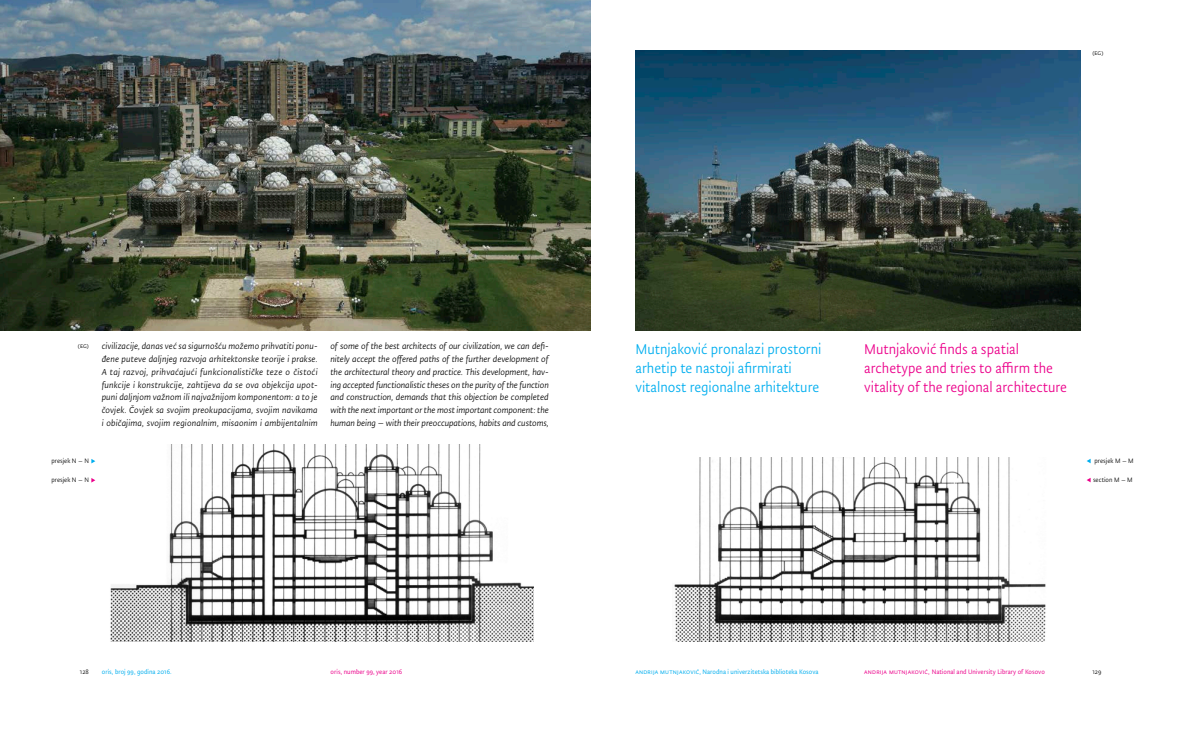
<style>
.page{position:relative;width:1182px;height:737px;background:#fff}
.page>*{position:absolute;margin:0;border:0;box-sizing:border-box;transform-origin:0 0}
.Lead_HR{font:16px/19.1px "Tempera";color:#00aeef}
.Lead_EN{font:16px/19.1px "Tempera";color:#ec008b}
.Body_EN{font:italic 9.8px/12.7px "Tempera";letter-spacing:-.01em;color:#000;text-align:justify}
.Body_HR{font:italic 9.8px/12.7px "Tempera";letter-spacing:.01em;color:#000;text-align:justify}
.t1{font:7.3px "Tempera Bk A";letter-spacing:.005em;color:#00aeef}
.t2{font:7.3px "Tempera Bk A";letter-spacing:.005em;color:#ec008b}
.Potpis_L{font:7.3px "Tempera";letter-spacing:.005em;color:#000}
.Potpis_D{font:7.3px "Tempera";letter-spacing:.005em;color:#000}
</style>
<div class="page">
<img style="left:110px;top:444px;width:423px;height:197px">
<img style="left:674px;top:457px;width:372px;height:184px">
<img style="left:635px;top:51px;width:444px;height:279px">
<img style="left:0;top:0;width:591px;height:330px">
<svg style="left:91px;top:459px;width:4px;height:4px"></svg>
<svg style="left:91px;top:478px;width:4px;height:4px"></svg>
<p class="Potpis_L" style="left:1092px;top:48px;width:12px">(eg)</p>
<p class="Potpis_L" style="left:78px;top:342px;width:12px">(eg)</p>
<p class="Potpis_D" style="left:51px;top:457px;width:39px">presjek N – N</p>
<p class="Potpis_D" style="left:51px;top:476px;width:39px">presjek N – N</p>
<p class="Body_HR" style="left:102px;top:340px;width:218px">civilizacije, danas već sa sigurnošću možemo prihvatiti ponu&shy;đene puteve daljnjeg razvoja arhitektonske teorije i prakse.<br>A taj razvoj, prihvaćajući funkcionalističke teze o čistoći funkcije i konstrukcije, zahtijeva da se ova objekcija upot&shy;puni daljnjom važnom ili najvažnijom komponentom: a to je čovjek. Čovjek sa svojim preokupacijama, svojim navikama i običajima, svojim regionalnim, misaonim i ambijentalnim</p>
<p class="Body_EN" style="left:330px;top:340px;width:220px">of some of the best architects of our civilization, we can defi&shy;nitely accept the offered paths of the further development of the architectural theory and practice. This development, hav&shy;ing accepted functionalistic theses on the purity of the function and construction, demands that this objection be completed with the next important or the most important component: the human being – with their preoccupations, habits and customs,</p>
<p class="Lead_HR" style="left:635px;top:339px;width:187px">Mutnjaković pronalazi prostorni arhetip te nastoji afirmirati vitalnost regionalne arhitekture</p>
<p class="Lead_EN" style="left:864px;top:339px;width:204px">Mutnjaković finds a spatial archetype and tries to affirm the vitality of the regional architecture</p>
<p class="Potpis_L" style="left:1094px;top:457px;width:41px">presjek M – M</p>
<p class="Potpis_L" style="left:1092px;top:476px;width:41px">section M – M</p>
<p class="Potpis_L" style="left:80px;top:667px;width:10px">128</p>
<p class="t1" style="left:102px;top:667px;width:71px">oris, broj 99, godina 2016.</p>
<p class="t2" style="left:330px;top:667px;width:73px">oris, number 99, year 2016</p>
<p class="t1" style="left:635px;top:667px;width:185px">ANDRIJA MUTNJAKOVIĆ, Narodna i univerzitetska biblioteka Kosova</p>
<p class="t2" style="left:864px;top:667px;width:182px">ANDRIJA MUTNJAKOVIĆ, National and University Library of Kosovo</p>
<p class="Potpis_L" style="left:1092px;top:667px;width:10px">129</p>
</div>
